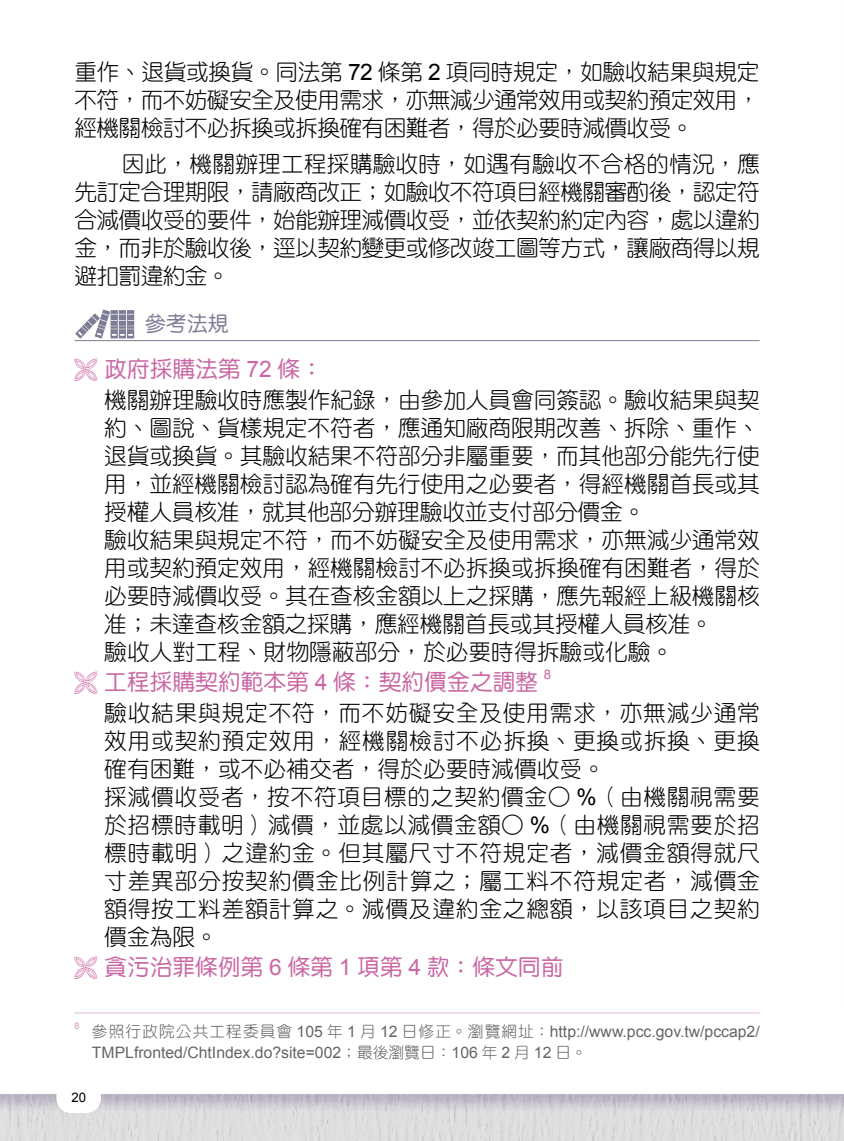
<style>
.page{position:relative;width:844px;height:1141px;background:#fff}
.page>*{position:absolute;margin:0;border:0;box-sizing:border-box;transform-origin:0 0}
.t1{font:22.75px/28px "DF Yuan Std W3";letter-spacing:-.005em;color:#000;text-align:justify}
.t2{font:22.75px/28px "DF Yuan Std W3";letter-spacing:.03em;color:#000}
.t3{font:22.75px "DF Yuan Std W5";color:#ca67a4}
.t4{font:21px "DF Yuan Std W5";color:#7d7d95}
.t5{font:15.75px/21px "Arial";color:#666464}
.t6{font:13.3px "Arial";color:#ca67a4}
.t7{font:13.12px "Arial";color:#000}
.t8{font:9.1px "Arial";color:#d690bc}
.s1{font-family:"Arial"}
.s2{font-family:"DF Yuan Std W3"}
</style>
<div class="page">
<svg style="left:75px;top:309px;width:59px;height:30px"></svg>
<hr style="left:74px;top:340px;width:685px;height:1px;background:#7d7d95">
<hr style="left:74px;top:1013px;width:685px;height:1px;background:#e4b8d5">
<div style="left:0;top:1093px;width:843px;height:48px;background:#492673;opacity:.25"></div>
<div style="left:56px;top:1076px;width:45px;height:37px;background:#fff;border-radius:15px"></div>
<p class="t1" style="left:74px;top:58px;width:686px">重作、退貨或換貨。同法第 <span class="s1">72</span> 條第 <span class="s1">2</span> 項同時規定，如驗收結果與規定不符，而不妨礙安全及使用需求，亦無減少通常效用或契約預定效用，經機關檢討不必拆換或拆換確有困難者，得於必要時減價收受。</p>
<p class="t1" style="left:74px;top:149px;width:686px;text-indent:47px">因此，機關辦理工程採購驗收時，如遇有驗收不合格的情況，應先訂定合理期限，請廠商改正；如驗收不符項目經機關審酌後，認定符合減價收受的要件，始能辦理減價收受，並依契約約定內容，處以違約金，而非於驗收後，逕以契約變更或修改竣工圖等方式，讓廠商得以規避扣罰違約金。</p>
<p class="t4" style="left:145px;top:312px;width:85px">參考法規</p>
<p class="t3" style="left:74px;top:357px;width:250px">◆ 政府採購法第 <span class="s1">72</span> 條：</p>
<p class="t1" style="left:104px;top:385px;width:657px;text-align:left">機關辦理驗收時應製作紀錄，由參加人員會同簽認。驗收結果與契約、圖說、貨樣規定不符者，應通知廠商限期改善、拆除、重作、退貨或換貨。其驗收結果不符部分非屬重要，而其他部分能先行使用，並經機關檢討認為確有先行使用之必要者，得經機關首長或其授權人員核准，就其他部分辦理驗收並支付部分價金。<br>驗收結果與規定不符，而不妨礙安全及使用需求，亦無減少通常效用或契約預定效用，經機關檢討不必拆換或拆換確有困難者，得於必要時減價收受。其在查核金額以上之採購，應先報經上級機關核准；未達查核金額之採購，應經機關首長或其授權人員核准。<br>驗收人對工程、財物隱蔽部分，於必要時得拆驗或化驗。</p>
<p class="t3" style="left:74px;top:670px;width:465px">◆ 工程採購契約範本第 <span class="s1">4</span> 條：契約價金之調整</p>
<p class="t6" style="left:543px;top:666px;width:9px">8</p>
<p class="t2" style="left:104px;top:698px;width:657px">驗收結果與規定不符，而不妨礙安全及使用需求，亦無減少通常效用或契約預定效用，經機關檢討不必拆換、更換或拆換、更換確有困難，或不必補交者，得於必要時減價收受。<br>採減價收受者，按不符項目標的之契約價金○ <span class="s1">%</span>（由機關視需要於招標時載明）減價，並處以減價金額○ <span class="s1">%</span>（由機關視需要於招標時載明）之違約金。但其屬尺寸不符規定者，減價金額得就尺寸差異部分按契約價金比例計算之；屬工料不符規定者，減價金額得按工料差額計算之。減價及違約金之總額，以該項目之契約價金為限。</p>
<p class="t3" style="left:74px;top:955px;width:490px">◆ 貪污治罪條例第 <span class="s1">6</span> 條第 <span class="s1">1</span> 項第 <span class="s1">4</span> 款：條文同前</p>
<p class="t8" style="left:74px;top:1020px;width:7px">8</p>
<p class="t5" style="left:92px;top:1021px;width:669px"><span class="s2">參照行政院公共工程委員會</span> 105 <span class="s2">年</span> 1 <span class="s2">月</span> 12 <span class="s2">日修正。瀏覽網址：</span>http://www.pcc.gov.tw/pccap2/<br>TMPLfronted/ChtIndex.do?site=002<span class="s2">；最後瀏覽日：</span>106 <span class="s2">年</span> 2 <span class="s2">月</span> 12 <span class="s2">日。</span></p>
<p class="t7" style="left:71px;top:1089px;width:16px">20</p>
</div>
